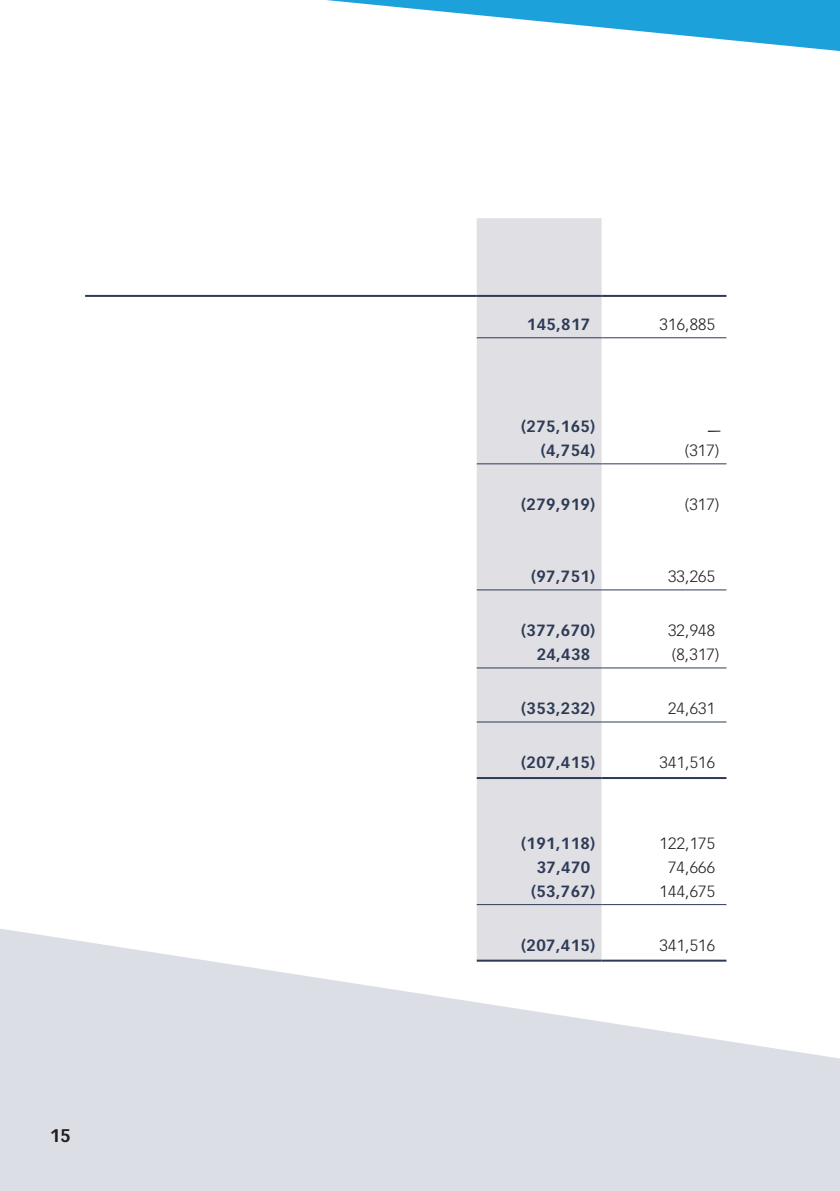
<style>
.page{position:relative;width:840px;height:1191px;background:#fff}
.page>*{position:absolute;margin:0;border:0;box-sizing:border-box;transform-origin:0 0}
.t1{font:700 18px "Vectora LT Std";color:#231f20}
.t2{font:700 16px "Vectora LT Std";letter-spacing:.02em;color:#2d3b57}
.t3{font:300 16px "Vectora LT Std";letter-spacing:.015em;color:#231f20}
</style>
<div class="page">
<svg style="left:0;top:924px;width:839px;height:267px;fill:#dcdee6"></svg>
<svg style="left:326px;top:0;width:513px;height:51px"></svg>
<div style="left:476px;top:218px;width:125px;height:741px;background:#e0dfe3"></div>
<hr style="left:85px;top:295px;width:391px;height:2px;background:#2d3b57">
<hr style="left:476px;top:295px;width:125px;height:2px;background:#2d3b57">
<hr style="left:601px;top:295px;width:125px;height:2px;background:#2d3b57">
<hr style="left:476px;top:337px;width:125px;height:1px;background:#2d3b57">
<hr style="left:601px;top:337px;width:125px;height:1px;background:#2d3b57">
<hr style="left:476px;top:463px;width:125px;height:1px;background:#2d3b57">
<hr style="left:601px;top:463px;width:125px;height:1px;background:#2d3b57">
<hr style="left:476px;top:589px;width:125px;height:1px;background:#2d3b57">
<hr style="left:601px;top:589px;width:125px;height:1px;background:#2d3b57">
<hr style="left:476px;top:667px;width:125px;height:1px;background:#2d3b57">
<hr style="left:601px;top:667px;width:125px;height:1px;background:#2d3b57">
<hr style="left:476px;top:721px;width:125px;height:1px;background:#2d3b57">
<hr style="left:601px;top:721px;width:125px;height:1px;background:#2d3b57">
<hr style="left:476px;top:777px;width:125px;height:2px;background:#2d3b57">
<hr style="left:601px;top:777px;width:125px;height:2px;background:#2d3b57">
<hr style="left:476px;top:904px;width:125px;height:1px;background:#2d3b57">
<hr style="left:601px;top:904px;width:125px;height:1px;background:#2d3b57">
<hr style="left:476px;top:959px;width:125px;height:2px;background:#2d3b57">
<hr style="left:601px;top:959px;width:125px;height:2px;background:#2d3b57">
<p class="t1" style="left:50px;top:1124px;width:23px">15</p>
<p class="t2" style="left:526px;top:315px;width:65px">145,817</p>
<p class="t3" style="left:659px;top:315px;width:57px">316,885</p>
<p class="t2" style="left:521px;top:417px;width:75px">)275,165(</p>
<p class="t3" style="left:706px;top:417px;width:9px">–</p>
<p class="t2" style="left:540px;top:441px;width:56px">)4,754(</p>
<p class="t3" style="left:684px;top:441px;width:36px">)317(</p>
<p class="t2" style="left:521px;top:495px;width:75px">)279,919(</p>
<p class="t3" style="left:684px;top:495px;width:36px">)317(</p>
<p class="t2" style="left:530px;top:567px;width:66px">)97,751(</p>
<p class="t3" style="left:667px;top:567px;width:49px">33,265</p>
<p class="t2" style="left:521px;top:621px;width:75px">)377,670(</p>
<p class="t3" style="left:667px;top:621px;width:49px">32,948</p>
<p class="t2" style="left:536px;top:645px;width:55px">24,438</p>
<p class="t3" style="left:671px;top:645px;width:49px">)8,317(</p>
<p class="t2" style="left:521px;top:699px;width:75px">)353,232(</p>
<p class="t3" style="left:667px;top:699px;width:49px">24,631</p>
<p class="t2" style="left:521px;top:753px;width:75px">)207,415(</p>
<p class="t3" style="left:659px;top:753px;width:57px">341,516</p>
<p class="t2" style="left:521px;top:833px;width:75px">)191,118(</p>
<p class="t3" style="left:659px;top:834px;width:57px">122,175</p>
<p class="t2" style="left:536px;top:857px;width:55px">37,470</p>
<p class="t3" style="left:667px;top:858px;width:49px">74,666</p>
<p class="t2" style="left:530px;top:881px;width:66px">)53,767(</p>
<p class="t3" style="left:659px;top:882px;width:57px">144,675</p>
<p class="t2" style="left:521px;top:935px;width:75px">)207,415(</p>
<p class="t3" style="left:659px;top:936px;width:57px">341,516</p>
</div>
